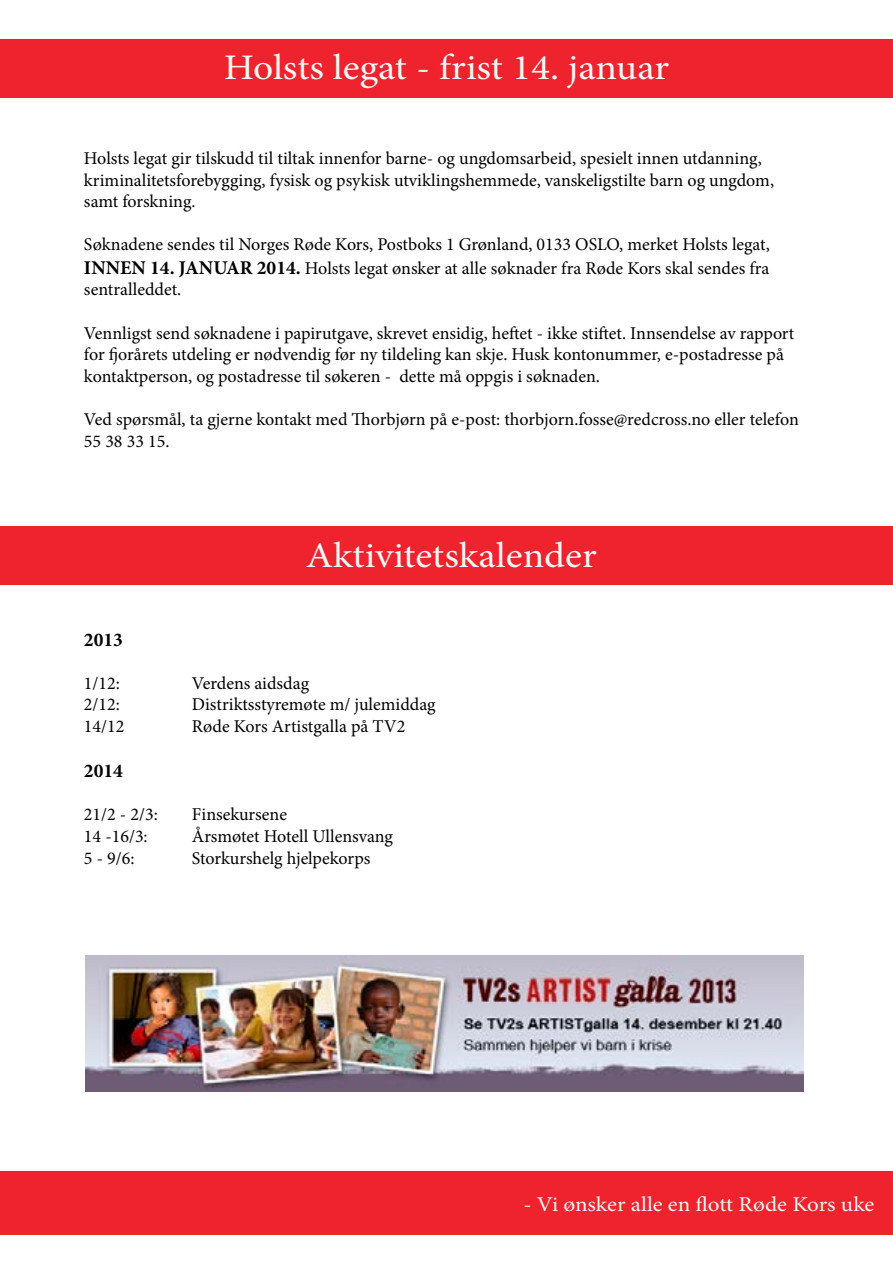
<style>
.page{position:relative;width:893px;height:1263px;background:#fff}
.page>*{position:absolute;margin:0;border:0;box-sizing:border-box;transform-origin:0 0}
.t1{font:36px "Minion Pro";color:#f6f6f6;scale:1.1 1}
.t2{font:21px "Minion Pro";letter-spacing:-.005em;color:#f6f6f6;scale:1.1 1}
.t3{font:700 19.5px "Minion Pro";color:#000}
.t4{font:18px/21.6px "Minion Pro";color:#000}
.s1{font-weight:700;font-size:19.5px}
</style>
<div class="page">
<div style="left:0;top:527px;width:893px;height:58px;background:#ef232d"></div>
<div style="left:0;top:1171px;width:893px;height:63px;background:#ef232d"></div>
<img style="left:86px;top:955px;width:718px;height:137px">
<div style="left:0;top:40px;width:893px;height:58px;background:#ef232d"></div>
<h1 class="t1" style="left:224px;top:44px;width:406px">Holsts legat - frist 14. januar</h1>
<p class="t4" style="left:84px;top:148px;width:692px">Holsts legat gir tilskudd til tiltak innenfor barne- og ungdomsarbeid, spesielt innen utdanning, kriminalitetsforebygging, fysisk og psykisk utviklingshemmede, vanskeligstilte barn og ungdom, samt forskning.</p>
<p class="t4" style="left:84px;top:233px;width:687px;line-height:23.4px">Søknadene sendes til Norges Røde Kors, Postboks 1 Grønland, 0133 OSLO, merket Holsts legat,<br><span class="s1">INNEN 14. JANUAR 2014.</span> Holsts legat ønsker at alle søknader fra Røde Kors skal sendes fra</p>
<p class="t4" style="left:84px;top:279px;width:99px">sentralleddet.</p>
<p class="t4" style="left:84px;top:322px;width:712px">Vennligst send søknadene i papirutgave, skrevet ensidig, heftet - ikke stiftet. Innsendelse av rapport for fjorårets utdeling er nødvendig før ny tildeling kan skje. Husk kontonummer, e-postadresse på kontaktperson, og postadresse til søkeren - dette må oppgis i søknaden.</p>
<p class="t4" style="left:84px;top:409px;width:716px">Ved spørsmål, ta gjerne kontakt med Thorbjørn på e-post: thorbjorn.fosse@redcross.no eller telefon<br>55 38 33 15.</p>
<h1 class="t1" style="left:306px;top:531px;width:266px">Aktivitetskalender</h1>
<p class="t3" style="left:84px;top:626px;width:40px">2013</p>
<p class="t4" style="left:84px;top:672px;width:37px">1/12:</p>
<p class="t4" style="left:192px;top:672px;width:119px">Verdens aidsdag</p>
<p class="t4" style="left:84px;top:694px;width:37px">2/12:</p>
<p class="t4" style="left:192px;top:694px;width:245px">Distriktsstyremøte m/ julemiddag</p>
<p class="t4" style="left:84px;top:716px;width:42px">14/12</p>
<p class="t4" style="left:192px;top:716px;width:215px">Røde Kors Artistgalla på TV2</p>
<p class="t3" style="left:84px;top:757px;width:40px">2014</p>
<p class="t4" style="left:84px;top:804px;width:75px">21/2 - 2/3:</p>
<p class="t4" style="left:192px;top:804px;width:97px">Finsekursene</p>
<p class="t4" style="left:84px;top:825px;width:65px">14 -16/3:</p>
<p class="t4" style="left:192px;top:825px;width:202px">Årsmøtet Hotell Ullensvang</p>
<p class="t4" style="left:84px;top:847px;width:52px">5 - 9/6:</p>
<p class="t4" style="left:192px;top:847px;width:180px">Storkurshelg hjelpekorps</p>
<p class="t2" style="left:523px;top:1190px;width:321px">- Vi ønsker alle en flott Røde Kors uke</p>
</div>
